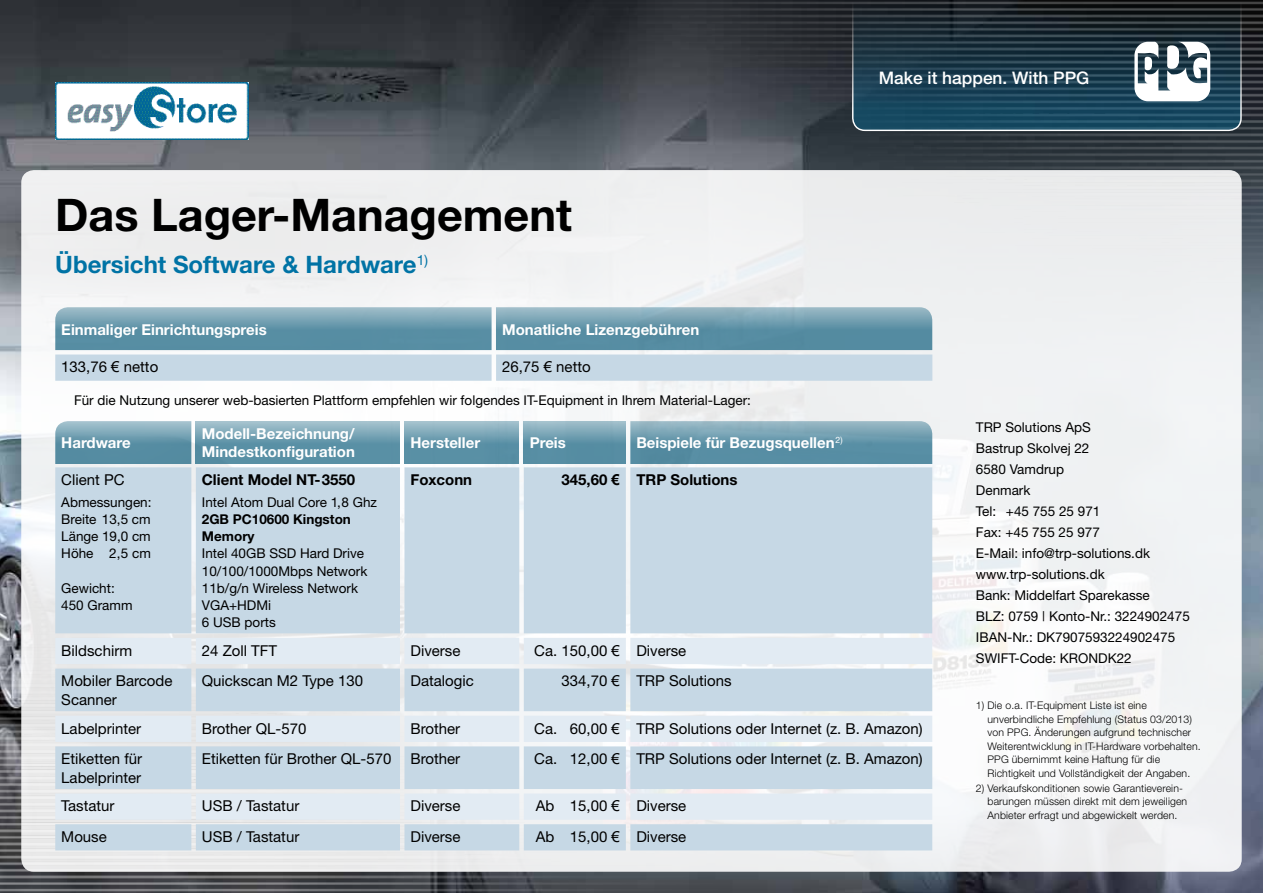
<style>
.page{position:relative;width:1263px;height:893px;background:#fff}
.page>*{position:absolute;margin:0;border:0;box-sizing:border-box;transform-origin:0 0}
.t1{font:700 45px "Helvetica Neue";color:#000}
.t2{font:700 24px "Helvetica Neue";color:#0073a5}
.t3{font:500 17.25px "Helvetica Neue";color:#fff}
.t4{font:15px/18.8px "Helvetica Neue";color:#000}
.t5{font:700 15px/18px "Helvetica Neue";color:#fff}
.t6{font:700 15px "Helvetica Neue";color:#000}
.t7{font:13.5px/21px "Helvetica Neue";color:#000}
.t8{font:700 13.5px/17.2px "Helvetica Neue";color:#000}
.t9{font:300 10.5px/13.5px "Helvetica Neue";letter-spacing:.01em;color:#000}
.s1{font-family:"Arial"}
</style>
<div class="page">
<img style="left:0;top:0;width:1263px;height:893px">
<div style="left:21px;top:170px;width:1221px;height:702px;background:linear-gradient(to right,#f3f4f4,#f1f3f4);border-radius:13px"></div>
<img style="left:472px;top:0;width:791px;height:292px">
<img style="left:0;top:601px;width:790px;height:292px">
<svg style="left:851px;top:0;width:391px;height:132px;background:#213c4b"></svg>
<svg style="left:1134px;top:42px;width:76px;height:59px"></svg>
<svg style="left:55px;top:421px;width:877px;height:43px;background:#6e9db0"></svg>
<svg style="left:55px;top:467px;width:877px;height:383px;background:#c8d9e5"></svg>
<svg style="left:55px;top:638px;width:877px;height:182px;background:#d6e2ec"></svg>
<svg style="left:55px;top:307px;width:877px;height:74px;background:#94b6c5"></svg>
<img style="left:55px;top:83px;width:193px;height:57px">
<h1 class="t1" style="left:55px;top:187px;width:518px">Das Lager-Management</h1>
<h2 class="t2" style="left:55px;top:250px;width:374px">Übersicht Software &amp; Hardware<sup>1)</sup></h2>
<p class="t5" style="left:61px;top:320px;width:207px">Einmaliger Einrichtungspreis</p>
<p class="t5" style="left:502px;top:320px;width:199px">Monatliche Lizenzgebühren</p>
<p class="t4" style="left:61px;top:357px;width:99px">133,76 <span class="s1">€</span> netto</p>
<p class="t4" style="left:502px;top:357px;width:90px">26,75 <span class="s1">€</span> netto</p>
<p class="t7" style="left:74px;top:389px;width:678px">Für die Nutzung unserer web-basierten Plattform empfehlen wir folgendes IT-Equipment in Ihrem Material-Lager:</p>
<p class="t3" style="left:879px;top:67px;width:212px">Make it happen. With PPG</p>
<p class="t5" style="left:61px;top:433px;width:71px">Hardware</p>
<p class="t5" style="left:202px;top:424px;width:155px">Modell-Bezeichnung/<br>Mindestkonfiguration</p>
<p class="t5" style="left:410px;top:433px;width:71px">Hersteller</p>
<p class="t5" style="left:530px;top:433px;width:38px">Preis</p>
<p class="t5" style="left:636px;top:433px;width:208px">Beispiele für Bezugsquellen<sup>2)</sup></p>
<p class="t4" style="left:61px;top:470px;width:65px">Client PC</p>
<p class="t7" style="left:61px;top:493px;width:92px;line-height:17.2px;text-align:justify">Abmessungen:<br>Breite 13,5 cm Länge 19,0 cm Höhe 2,5 cm</p>
<p class="t7" style="left:61px;top:579px;width:73px;line-height:17.2px">Gewicht:<br>450 Gramm</p>
<p class="t6" style="left:202px;top:470px;width:155px">Client Model NT-3550</p>
<p class="t7" style="left:202px;top:491px;width:177px">Intel Atom Dual Core 1,8 Ghz</p>
<p class="t8" style="left:202px;top:510px;width:151px">2GB PC10600 Kingston<br>Memory</p>
<p class="t7" style="left:202px;top:545px;width:167px;line-height:17.2px">Intel 40GB SSD Hard Drive<br>10/100/1000Mbps Network<br>11b/g/n Wireless Network<br>VGA+HDMi<br>6 USB ports</p>
<p class="t6" style="left:410px;top:470px;width:63px">Foxconn</p>
<p class="t6" style="left:561px;top:470px;width:177px">345,60 <span class="s1">€</span> TRP Solutions</p>
<p class="t4" style="left:61px;top:641px;width:72px">Bildschirm</p>
<p class="t4" style="left:202px;top:641px;width:77px">24 Zoll TFT</p>
<p class="t4" style="left:410px;top:641px;width:51px">Diverse</p>
<p class="t4" style="left:534px;top:641px;width:154px">Ca. 150,00 <span class="s1">€</span> Diverse</p>
<p class="t4" style="left:61px;top:671px;width:113px">Mobiler Barcode<br>Scanner</p>
<p class="t4" style="left:202px;top:671px;width:163px">Quickscan M2 Type 130</p>
<p class="t4" style="left:410px;top:671px;width:65px">Datalogic</p>
<p class="t4" style="left:561px;top:671px;width:172px">334,70 <span class="s1">€</span> TRP Solutions</p>
<p class="t4" style="left:61px;top:719px;width:82px">Labelprinter</p>
<p class="t4" style="left:202px;top:719px;width:106px">Brother QL-570</p>
<p class="t4" style="left:410px;top:719px;width:51px">Brother</p>
<p class="t4" style="left:534px;top:719px;width:390px">Ca. 60,00 <span class="s1">€</span> TRP Solutions oder Internet (z. B. Amazon)</p>
<p class="t4" style="left:61px;top:749px;width:82px">Etiketten für<br>Labelprinter</p>
<p class="t4" style="left:202px;top:749px;width:191px">Etiketten für Brother QL-570</p>
<p class="t4" style="left:410px;top:749px;width:51px">Brother</p>
<p class="t4" style="left:534px;top:749px;width:390px">Ca. 12,00 <span class="s1">€</span> TRP Solutions oder Internet (z. B. Amazon)</p>
<p class="t4" style="left:61px;top:796px;width:55px">Tastatur</p>
<p class="t4" style="left:202px;top:796px;width:99px">USB / Tastatur</p>
<p class="t4" style="left:410px;top:796px;width:51px">Diverse</p>
<p class="t4" style="left:536px;top:796px;width:152px">Ab 15,00 <span class="s1">€</span> Diverse</p>
<p class="t4" style="left:61px;top:827px;width:47px">Mouse</p>
<p class="t4" style="left:202px;top:827px;width:99px">USB / Tastatur</p>
<p class="t4" style="left:410px;top:827px;width:51px">Diverse</p>
<p class="t4" style="left:536px;top:827px;width:152px">Ab 15,00 <span class="s1">€</span> Diverse</p>
<p class="t7" style="left:976px;top:416px;width:215px">TRP Solutions ApS<br>Bastrup Skolvej 22<br>6580 Vamdrup<br>Denmark<br>Tel: +45 755 25 971<br>Fax: +45 755 25 977<br>E-Mail: info@trp-solutions.dk www.trp-solutions.dk<br>Bank: Middelfart Sparekasse<br>BLZ: 0759 | Konto-Nr.: 3224902475<br>IBAN-Nr.: DK7907593224902475<br>SWIFT-Code: KRONDK22</p>
<p class="t9" style="left:987px;top:699px;width:215px;text-indent:-12px">1) Die o.a. IT-Equipment Liste ist eine unverbindliche Empfehlung (Status 03/2013) von PPG. Änderungen aufgrund technischer Weiterentwicklung in IT-Hardware vorbehalten.<br>PPG übernimmt keine Haftung für die Richtigkeit und Vollständigkeit der Angaben.</p>
<p class="t9" style="left:987px;top:781px;width:201px;text-indent:-12px">2) Verkaufskonditionen sowie Garantieverein&shy;barungen müssen direkt mit dem jeweiligen<br>Anbieter erfragt und abgewickelt werden.</p>
</div>
